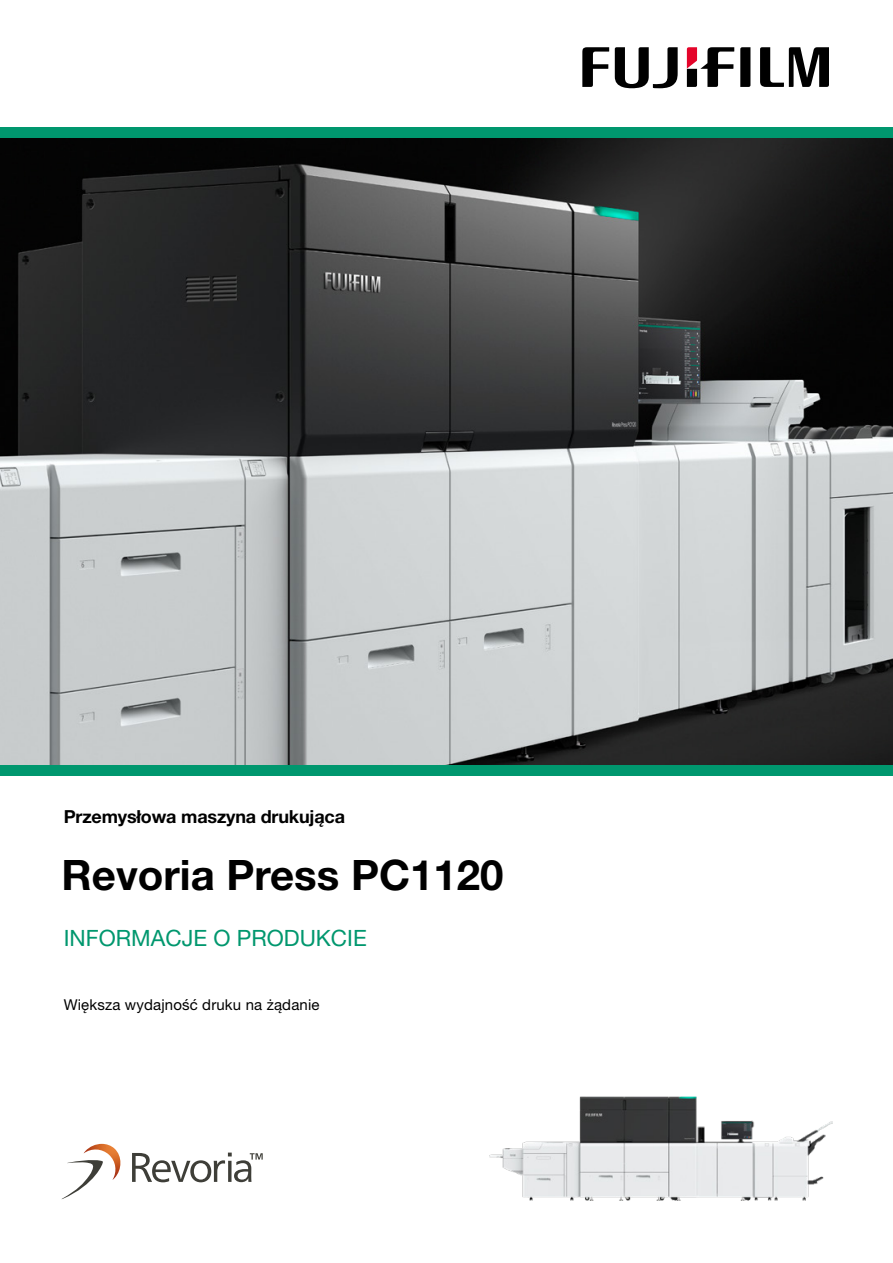
<style>
.page{position:relative;width:893px;height:1263px;background:#fff}
.page>*{position:absolute;margin:0;border:0;box-sizing:border-box;transform-origin:0 0}
.Front_cover_-_main_h{font:700 42px "Helvetica Neue LT Pro";color:#000}
.Front_cover_-_sub_he{font:22.5px "Helvetica Neue LT Pro";color:#00976e}
.Content_-_Quote{font:700 18px "Helvetica Neue LT Pro";letter-spacing:-.01em;color:#000}
.Front_cover_-_intro{font:15px "Helvetica Neue LT Pro";letter-spacing:.01em;color:#000}
</style>
<div class="page">
<img style="left:0;top:138px;width:893px;height:627px">
<div style="left:0;top:128px;width:893px;height:10px;background:#00976e"></div>
<svg style="left:740px;top:47px;width:10px;height:40px"></svg>
<svg style="left:582px;top:47px;width:27px;height:40px"></svg>
<svg style="left:760px;top:47px;width:69px;height:40px"></svg>
<svg style="left:615px;top:47px;width:63px;height:42px"></svg>
<svg style="left:687px;top:47px;width:47px;height:40px"></svg>
<div style="left:0;top:765px;width:893px;height:11px;background:#00976e"></div>
<img style="left:490px;top:1096px;width:343px;height:104px">
<svg style="left:62px;top:1144px;width:59px;height:55px"></svg>
<svg style="left:132px;top:1152px;width:131px;height:30px"></svg>
<p class="Content_-_Quote" style="left:64px;top:805px;width:283px">Przemysłowa maszyna drukująca</p>
<p class="Front_cover_-_main_h" style="left:62px;top:849px;width:443px">Revoria Press PC1120</p>
<p class="Front_cover_-_sub_he" style="left:64px;top:924px;width:304px">INFORMACJE O PRODUKCIE</p>
<p class="Front_cover_-_intro" style="left:64px;top:995px;width:257px">Większa wydajność druku na żądanie</p>
</div>
